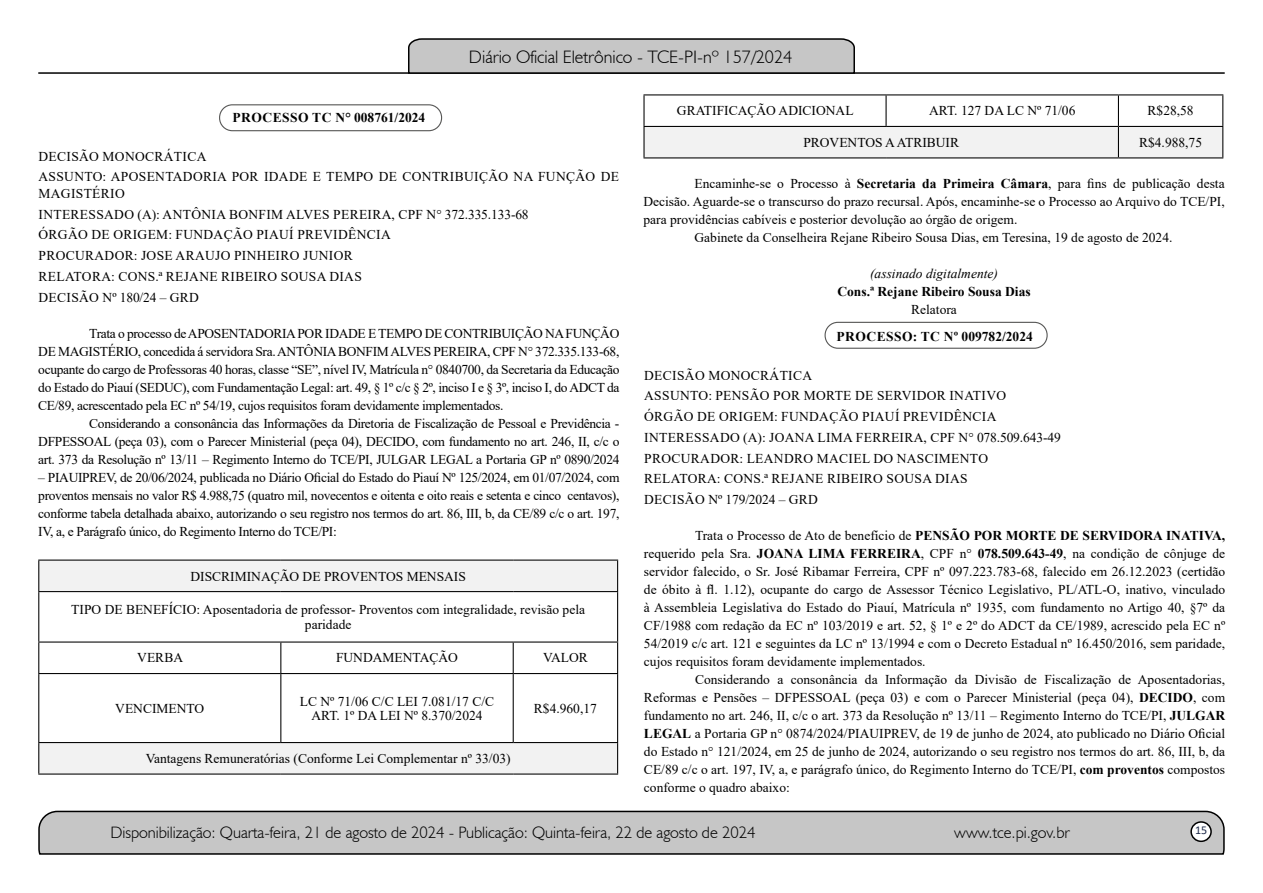
<style>
.page{position:relative;width:1263px;height:893px;background:#fff}
.page>*{position:absolute;margin:0;border:0;box-sizing:border-box;transform-origin:0 0}
.t1{font:300 18px "Humanist 521 BT";color:#000}
.t2{font:300 16.5px "Humanist 521 BT";color:#000}
.t3{font:13.5px/18px "Times New Roman";color:#000;text-align:justify}
.t4{font:13.5px/20.7px "Times New Roman";letter-spacing:.025em;color:#000}
.t5{font:700 13.5px "Times New Roman";letter-spacing:.02em;color:#000}
.t6{font:700 13.5px "Times New Roman";color:#000}
.t7{font:italic 13.5px "Times New Roman";color:#000}
.t8{font:12px "Calibri";color:#212d4c}
.s1{font-weight:700}
</style>
<div class="page">
<svg style="left:38px;top:810px;width:1187px;height:45px;background:#b9b9b9"></svg>
<div style="left:1191px;top:822px;width:20px;height:19px;background:#fff;border-radius:50%"></div>
<div style="left:1190px;top:821px;width:22px;height:21px;border:2px solid #000;border-radius:50%"></div>
<hr style="left:38px;top:72px;width:1187px;height:2px;background:#000">
<svg style="left:407px;top:38px;width:449px;height:36px;background:#b4b4b4"></svg>
<svg style="left:39px;top:561px;width:578px;height:212px"></svg>
<hr style="left:38px;top:560px;width:243px;height:1px;background:#000">
<hr style="left:38px;top:561px;width:1px;height:30px;background:#000">
<hr style="left:281px;top:560px;width:232px;height:1px;background:#000">
<hr style="left:513px;top:560px;width:105px;height:1px;background:#000">
<hr style="left:617px;top:561px;width:1px;height:30px;background:#000">
<hr style="left:38px;top:591px;width:243px;height:1px;background:#000">
<hr style="left:38px;top:592px;width:1px;height:49px;background:#000">
<hr style="left:281px;top:591px;width:232px;height:1px;background:#000">
<hr style="left:513px;top:591px;width:105px;height:1px;background:#000">
<hr style="left:617px;top:592px;width:1px;height:49px;background:#000">
<hr style="left:38px;top:641px;width:243px;height:2px;background:#000">
<hr style="left:38px;top:643px;width:1px;height:30px;background:#000">
<hr style="left:281px;top:641px;width:232px;height:2px;background:#000">
<hr style="left:280px;top:643px;width:1px;height:30px;background:#000">
<hr style="left:513px;top:641px;width:105px;height:2px;background:#000">
<hr style="left:513px;top:643px;width:1px;height:30px;background:#000">
<hr style="left:617px;top:643px;width:1px;height:30px;background:#000">
<hr style="left:38px;top:673px;width:243px;height:1px;background:#000">
<hr style="left:38px;top:674px;width:1px;height:68px;background:#000">
<hr style="left:281px;top:673px;width:232px;height:1px;background:#000">
<hr style="left:280px;top:674px;width:1px;height:68px;background:#000">
<hr style="left:513px;top:673px;width:105px;height:1px;background:#000">
<hr style="left:513px;top:674px;width:1px;height:68px;background:#000">
<hr style="left:617px;top:674px;width:1px;height:68px;background:#000">
<hr style="left:38px;top:742px;width:243px;height:1px;background:#000">
<hr style="left:38px;top:743px;width:1px;height:30px;background:#000">
<hr style="left:281px;top:742px;width:232px;height:1px;background:#000">
<hr style="left:513px;top:742px;width:105px;height:1px;background:#000">
<hr style="left:617px;top:743px;width:1px;height:30px;background:#000">
<hr style="left:38px;top:773px;width:243px;height:2px;background:#000">
<hr style="left:281px;top:773px;width:232px;height:2px;background:#000">
<hr style="left:513px;top:773px;width:105px;height:2px;background:#000">
<div style="left:644px;top:127px;width:578px;height:30px;background:#f2f2f2"></div>
<hr style="left:643px;top:94px;width:243px;height:1px;background:#000">
<hr style="left:643px;top:95px;width:1px;height:31px;background:#000">
<hr style="left:886px;top:94px;width:232px;height:1px;background:#000">
<hr style="left:885px;top:95px;width:2px;height:31px;background:#000">
<hr style="left:1118px;top:94px;width:105px;height:1px;background:#000">
<hr style="left:1118px;top:95px;width:1px;height:31px;background:#000">
<hr style="left:1222px;top:95px;width:1px;height:31px;background:#000">
<hr style="left:643px;top:126px;width:243px;height:1px;background:#000">
<hr style="left:643px;top:127px;width:1px;height:30px;background:#000">
<hr style="left:886px;top:126px;width:232px;height:1px;background:#000">
<hr style="left:1118px;top:126px;width:105px;height:1px;background:#000">
<hr style="left:1118px;top:127px;width:1px;height:30px;background:#000">
<hr style="left:1222px;top:127px;width:1px;height:30px;background:#000">
<hr style="left:643px;top:157px;width:243px;height:1px;background:#000">
<hr style="left:886px;top:157px;width:232px;height:1px;background:#000">
<hr style="left:1118px;top:157px;width:105px;height:1px;background:#000">
<div style="left:219px;top:104px;width:223px;height:27px;border:1px solid #575756;border-radius:13px"></div>
<div style="left:824px;top:322px;width:224px;height:27px;border:1px solid #575756;border-radius:13px"></div>
<h1 class="t1" style="left:469px;top:46px;width:325px">Diário Oficial Eletrônico - TCE-PI-nº 157/2024</h1>
<p class="t5" style="left:233px;top:107px;width:194px">PROCESSO TC N° 008761/2024</p>
<p class="t4" style="left:39px;top:145px;width:582px">DECISÃO MONOCRÁTICA<br>ASSUNTO: APOSENTADORIA POR IDADE E TEMPO DE CONTRIBUIÇÃO NA FUNÇÃO DE</p>
<p class="t4" style="left:39px;top:182px;width:492px">MAGISTÉRIO<br>INTERESSADO (A): ANTÔNIA BONFIM ALVES PEREIRA, CPF N° 372.335.133-68<br>ÓRGÃO DE ORIGEM: FUNDAÇÃO PIAUÍ PREVIDÊNCIA<br>PROCURADOR: JOSE ARAUJO PINHEIRO JUNIOR<br>RELATORA: CONS.ª REJANE RIBEIRO SOUSA DIAS<br>DECISÃO Nº 180/24 – GRD</p>
<p class="t3" style="left:38px;top:324px;width:583px;text-indent:51px">Trata o processo de APOSENTADORIA POR IDADE E TEMPO DE CONTRIBUIÇÃO NA FUNÇÃO DE MAGISTÉRIO, concedida á servidora Sra. ANTÔNIA BONFIM ALVES PEREIRA, CPF N° 372.335.133-68, ocupante do cargo de Professoras 40 horas, classe “SE”, nível IV, Matrícula n° 0840700, da Secretaria da Educação do Estado do Piauí (SEDUC), com Fundamentação Legal: art. 49, § 1º c/c § 2º, inciso I e § 3º, inciso I, do ADCT da CE/89, acrescentado pela EC nº 54/19, cujos requisitos foram devidamente implementados.</p>
<p class="t3" style="left:38px;top:414px;width:583px;text-indent:51px">Considerando a consonância das Informações da Diretoria de Fiscalização de Pessoal e Previdência - DFPESSOAL (peça 03), com o Parecer Ministerial (peça 04), DECIDO, com fundamento no art. 246, II, c/c o art. 373 da Resolução nº 13/11 – Regimento Interno do TCE/PI, JULGAR LEGAL a Portaria GP nº 0890/2024</p>
<p class="t3" style="left:38px;top:468px;width:583px">– PIAUIPREV, de 20/06/2024, publicada no Diário Oficial do Estado do Piauí Nº 125/2024, em 01/07/2024, com proventos mensais no valor R$ 4.988,75 (quatro mil, novecentos e oitenta e oito reais e setenta e cinco centavos), conforme tabela detalhada abaixo, autorizando o seu registro nos termos do art. 86, III, b, da CE/89 c/c o art. 197, IV, a, e Parágrafo único, do Regimento Interno do TCE/PI:</p>
<p class="t3" style="left:190px;top:567px;width:277px">DISCRIMINAÇÃO DE PROVENTOS MENSAIS</p>
<p class="t3" style="left:71px;top:602px;width:515px;line-height:14.2px;text-align:center">TIPO DE BENEFÍCIO: Aposentadoria de professor- Proventos com integralidade, revisão pela paridade</p>
<p class="t3" style="left:137px;top:648px;width:47px">VERBA</p>
<p class="t3" style="left:336px;top:648px;width:123px">FUNDAMENTAÇÃO</p>
<p class="t3" style="left:543px;top:648px;width:46px">VALOR</p>
<p class="t3" style="left:115px;top:699px;width:90px">VENCIMENTO</p>
<p class="t3" style="left:300px;top:693px;width:196px;line-height:14.2px;text-align:center">LC Nº 71/06 C/C LEI 7.081/17 C/C<br>ART. 1º DA LEI Nº 8.370/2024</p>
<p class="t3" style="left:534px;top:699px;width:65px">R$4.960,17</p>
<p class="t3" style="left:146px;top:749px;width:366px">Vantagens Remuneratórias (Conforme Lei Complementar nº 33/03)</p>
<p class="t3" style="left:677px;top:101px;width:178px">GRATIFICAÇÃO ADICIONAL</p>
<p class="t3" style="left:929px;top:101px;width:148px">ART. 127 DA LC Nº 71/06</p>
<p class="t3" style="left:1147px;top:101px;width:48px">R$28,58</p>
<p class="t3" style="left:803px;top:133px;width:157px">PROVENTOS A ATRIBUIR</p>
<p class="t3" style="left:1139px;top:133px;width:65px">R$4.988,75</p>
<p class="t3" style="left:694px;top:175px;width:532px">Encaminhe-se o Processo à <span class="s1">Secretaria da Primeira Câmara</span>, para fins de publicação desta</p>
<p class="t3" style="left:643px;top:193px;width:583px">Decisão. Aguarde-se o transcurso do prazo recursal. Após, encaminhe-se o Processo ao Arquivo do TCE/PI,</p>
<p class="t3" style="left:643px;top:211px;width:375px">para providências cabíveis e posterior devolução ao órgão de origem.</p>
<p class="t3" style="left:694px;top:228px;width:479px">Gabinete da Conselheira Rejane Ribeiro Sousa Dias, em Teresina, 19 de agosto de 2024.</p>
<p class="t7" style="left:870px;top:265px;width:129px">(assinado digitalmente)</p>
<p class="t6" style="left:837px;top:282px;width:195px">Cons.ª Rejane Ribeiro Sousa Dias</p>
<p class="t3" style="left:911px;top:300px;width:47px">Relatora</p>
<p class="t5" style="left:836px;top:327px;width:198px">PROCESSO: TC Nº 009782/2024</p>
<p class="t4" style="left:644px;top:364px;width:418px">DECISÃO MONOCRÁTICA<br>ASSUNTO: PENSÃO POR MORTE DE SERVIDOR INATIVO<br>ÓRGÃO DE ORIGEM: FUNDAÇÃO PIAUÍ PREVIDÊNCIA INTERESSADO (A): JOANA LIMA FERREIRA, CPF N° 078.509.643-49<br>PROCURADOR: LEANDRO MACIEL DO NASCIMENTO RELATORA: CONS.ª REJANE RIBEIRO SOUSA DIAS<br>DECISÃO Nº 179/2024 – GRD</p>
<p class="t3" style="left:644px;top:526px;width:583px;text-indent:51px">Trata o Processo de Ato de benefício de <span class="s1">PENSÃO POR MORTE DE SERVIDORA INATIVA, </span>requerido pela Sra. <span class="s1">JOANA LIMA FERREIRA</span>, CPF n° <span class="s1">078.509.643-49</span>, na condição de cônjuge de servidor falecido, o Sr. José Ribamar Ferreira, CPF nº 097.223.783-68, falecido em 26.12.2023 (certidão de óbito à fl. 1.12), ocupante do cargo de Assessor Técnico Legislativo, PL/ATL-O, inativo, vinculado à Assembleia Legislativa do Estado do Piauí, Matrícula nº 1935, com fundamento no Artigo 40, §7º da CF/1988 com redação da EC nº 103/2019 e art. 52, § 1º e 2º do ADCT da CE/1989, acrescido pela EC nº 54/2019 c/c art. 121 e seguintes da LC nº 13/1994 e com o Decreto Estadual nº 16.450/2016, sem paridade, cujos requisitos foram devidamente implementados.</p>
<p class="t3" style="left:644px;top:670px;width:583px;text-indent:51px">Considerando a consonância da Informação da Divisão de Fiscalização de Aposentadorias, Reformas e Pensões – DFPESSOAL (peça 03) e com o Parecer Ministerial (peça 04), <span class="s1">DECIDO</span>, com fundamento no art. 246, II, c/c o art. 373 da Resolução nº 13/11 – Regimento Interno do TCE/PI, <span class="s1">JULGAR LEGAL</span> a Portaria GP n° 0874/2024/PIAUIPREV, de 19 de junho de 2024, ato publicado no Diário Oficial do Estado n° 121/2024, em 25 de junho de 2024, autorizando o seu registro nos termos do art. 86, III, b, da CE/89 c/c o art. 197, IV, a, e parágrafo único, do Regimento Interno do TCE/PI, <span class="s1">com proventos</span> compostos conforme o quadro abaixo:</p>
<p class="t2" style="left:110px;top:822px;width:646px">Disponibilização: Quarta-feira, 21 de agosto de 2024 - Publicação: Quinta-feira, 22 de agosto de 2024</p>
<p class="t2" style="left:954px;top:822px;width:117px">www.tce.pi.gov.br</p>
<p class="t8" style="left:1195px;top:821px;width:14px">15</p>
</div>
